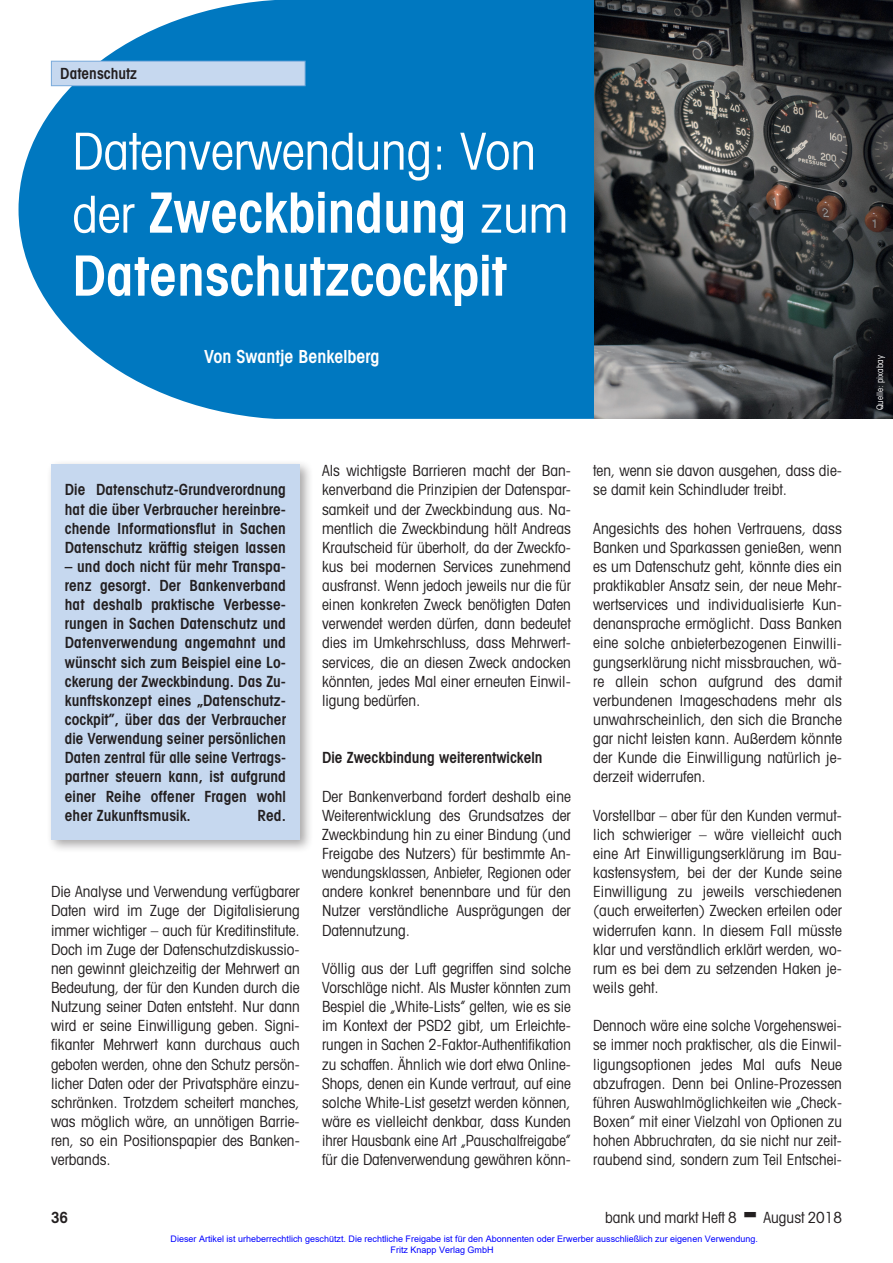
<style>
.page{position:relative;width:893px;height:1263px;background:#fff}
.page>*{position:absolute;margin:0;border:0;box-sizing:border-box;transform-origin:0 0}
.t1{font:600 condensed 55.5px/63px "Avant Garde";color:#fff}
.t2{font:condensed 51px/60px "Avant Garde";color:#fff}
.t3{font:600 condensed 18px "Avant Garde";color:#fff}
.t4{font:condensed 15.3px/19.2px "Avant Garde";color:#231f20;text-align:justify}
.t5{font:600 condensed 15.3px/19.2px "Avant Garde";letter-spacing:.005em;color:#231f20;text-align:justify}
.t6{font:9px/10.8px "Arial";color:#00f}
.t7{font:condensed 9px "Avant Garde";color:#fff}
.s1{font-weight:400;font-size:51px}
.s2{font-weight:600;font-size:55.5px}
</style>
<div class="page">
<svg style="left:19px;top:0;width:575px;height:419px;background:#1985c6"></svg>
<div style="left:51px;top:61px;width:254px;height:25px;background:#c6d8ef"></div>
<div style="left:51px;top:61px;width:254px;height:25px;border:1px solid #7aabdb"></div>
<img style="left:594px;top:0;width:299px;height:419px">
<div style="left:46px;top:460px;width:267px;height:393px;background:#231f20;opacity:.4"></div>
<div style="left:51px;top:465px;width:249px;height:375px;background:#c6d8ef"></div>
<p class="t5" style="left:60px;top:64px;width:78px">Datenschutz</p>
<h2 class="t2" style="left:72px;top:120px;width:465px">Datenverwendung: Von</h2>
<h1 class="t1" style="left:72px;top:180px;width:498px"><span class="s1">der</span> Zweckbindung <span class="s1">zum<br></span>Datenschutzcockpit</h1>
<h2 class="t2" style="left:90px;top:155px;width:436px"><span class="s2">Frauen</span> im Banking – die <span class="s2">Quote</span> kommt</h2>
<p class="t3" style="left:164px;top:339px;width:150px">Von Jörg Wittenberg</p>
<p class="t3" style="left:204px;top:345px;width:177px">Von Swantje Benkelberg</p>
<p class="t5" style="left:65px;top:480px;width:223px">Die Datenschutz-Grundverordnung hat die über Verbraucher hereinbre&shy;chende Informationsflut in Sachen Datenschutz kräftig steigen lassen</p>
<p class="t5" style="left:65px;top:557px;width:223px">– und doch nicht für mehr Transpa&shy;renz gesorgt. Der Bankenverband hat deshalb praktische Verbesse&shy;rungen in Sachen Datenschutz und Datenverwendung angemahnt und wünscht sich zum Beispiel eine Lo&shy;ckerung der Zweckbindung. Das Zu&shy;kunftskonzept eines „Datenschutz&shy;cockpit”, über das der Verbraucher die Verwendung seiner persönlichen Daten zentral für alle seine Vertrags&shy;partner steuern kann, ist aufgrund einer Reihe offener Fragen wohl eher Zukunftsmusik.</p>
<p class="t5" style="left:258px;top:805px;width:30px">Red.</p>
<p class="t4" style="left:51px;top:882px;width:250px">Die Analyse und Verwendung verfügbarer Daten wird im Zuge der Digitalisierung immer wichtiger – auch für Kreditinstitute.<br>Doch im Zuge der Datenschutzdiskussio&shy;nen gewinnt gleichzeitig der Mehrwert an Bedeutung, der für den Kunden durch die Nutzung seiner Daten entsteht. Nur dann wird er seine Einwilligung geben. Signi&shy;fikanter Mehrwert kann durchaus auch geboten werden, ohne den Schutz persön&shy;licher Daten oder der Privatsphäre einzu&shy;schränken. Trotzdem scheitert manches, was möglich wäre, an unnötigen Barrie&shy;ren, so ein Positionspapier des Banken&shy;verbands.</p>
<p class="t4" style="left:322px;top:461px;width:250px">Als wichtigste Barrieren macht der Ban&shy;kenverband die Prinzipien der Datenspar&shy;samkeit und der Zweckbindung aus. Na&shy;mentlich die Zweckbindung hält Andreas Krautscheid für überholt, da der Zweckfo&shy;kus bei modernen Services zunehmend ausfranst. Wenn jedoch jeweils nur die für einen konkreten Zweck benötigten Daten verwendet werden dürfen, dann bedeutet dies im Umkehrschluss, dass Mehrwert&shy;services, die an diesen Zweck andocken könnten, jedes Mal einer erneuten Einwil&shy;ligung bedürfen.</p>
<p class="t5" style="left:322px;top:748px;width:222px">Die Zweckbindung weiterentwickeln</p>
<p class="t4" style="left:322px;top:786px;width:250px">Der Bankenverband fordert deshalb eine Weiterentwicklung des Grundsatzes der Zweckbindung hin zu einer Bindung (und Freigabe des Nutzers) für bestimmte An&shy;wendungsklassen, Anbieter, Regionen oder andere konkret benennbare und für den Nutzer verständliche Ausprägungen der Datennutzung.</p>
<p class="t4" style="left:322px;top:958px;width:250px">Völlig aus der Luft gegriffen sind solche Vorschläge nicht. Als Muster könnten zum Bespiel die „White-Lists” gelten, wie es sie im Kontext der PSD2 gibt, um Erleichte&shy;rungen in Sachen 2-Faktor-Authentifikation zu schaffen. Ähnlich wie dort etwa Online-Shops, denen ein Kunde vertraut, auf eine solche White-List gesetzt werden können, wäre es vielleicht denkbar, dass Kunden ihrer Hausbank eine Art „Pauschalfreigabe” für die Datenverwendung gewähren könn-</p>
<p class="t4" style="left:593px;top:461px;width:250px">ten, wenn sie davon ausgehen, dass die&shy;se damit kein Schindluder treibt.</p>
<p class="t4" style="left:593px;top:518px;width:250px">Angesichts des hohen Vertrauens, dass Banken und Sparkassen genießen, wenn es um Datenschutz geht, könnte dies ein praktikabler Ansatz sein, der neue Mehr&shy;wertservices und individualisierte Kun&shy;denansprache ermöglicht. Dass Banken eine solche anbieterbezogenen Einwilli&shy;gungserklärung nicht missbrauchen, wä&shy;re allein schon aufgrund des damit verbundenen Imageschadens mehr als unwahrscheinlich, den sich die Branche gar nicht leisten kann. Außerdem könnte der Kunde die Einwilligung natürlich je&shy;derzeit widerrufen.</p>
<p class="t4" style="left:593px;top:805px;width:250px">Vorstellbar – aber für den Kunden vermut&shy;lich schwieriger – wäre vielleicht auch eine Art Einwilligungserklärung im Bau&shy;kastensystem, bei der der Kunde seine Einwilligung zu jeweils verschiedenen (auch erweiterten) Zwecken erteilen oder widerrufen kann. In diesem Fall müsste klar und verständlich erklärt werden, wo&shy;rum es bei dem zu setzenden Haken je&shy;weils geht.</p>
<p class="t4" style="left:593px;top:1016px;width:250px">Dennoch wäre eine solche Vorgehenswei&shy;se immer noch praktischer, als die Einwil&shy;ligungsoptionen jedes Mal aufs Neue abzufragen. Denn bei Online-Prozessen führen Auswahlmöglichkeiten wie „Check-Boxen” mit einer Vielzahl von Optionen zu hohen Abbruchraten, da sie nicht nur zeit&shy;raubend sind, sondern zum Teil Entschei-</p>
<p class="t5" style="left:51px;top:1207px;width:19px">36</p>
<p class="t4" style="left:605px;top:1207px;width:133px">bank und markt Heft 8</p>
<p class="t4" style="left:763px;top:1207px;width:80px">August 2018</p>
<p class="t6" style="left:391px;top:1233px;width:369px;text-indent:-220px">Dieser Artikel ist urheberrechtlich geschützt. Die rechtliche Freigabe ist für den Abonnenten oder Erwerber ausschließlich zur eigenen Verwendung.<br>Fritz Knapp Verlag GmbH</p>
<p class="t7" style="left:874px;top:410px;width:56px;rotate:-90deg">Quelle: pixabay</p>
</div>
